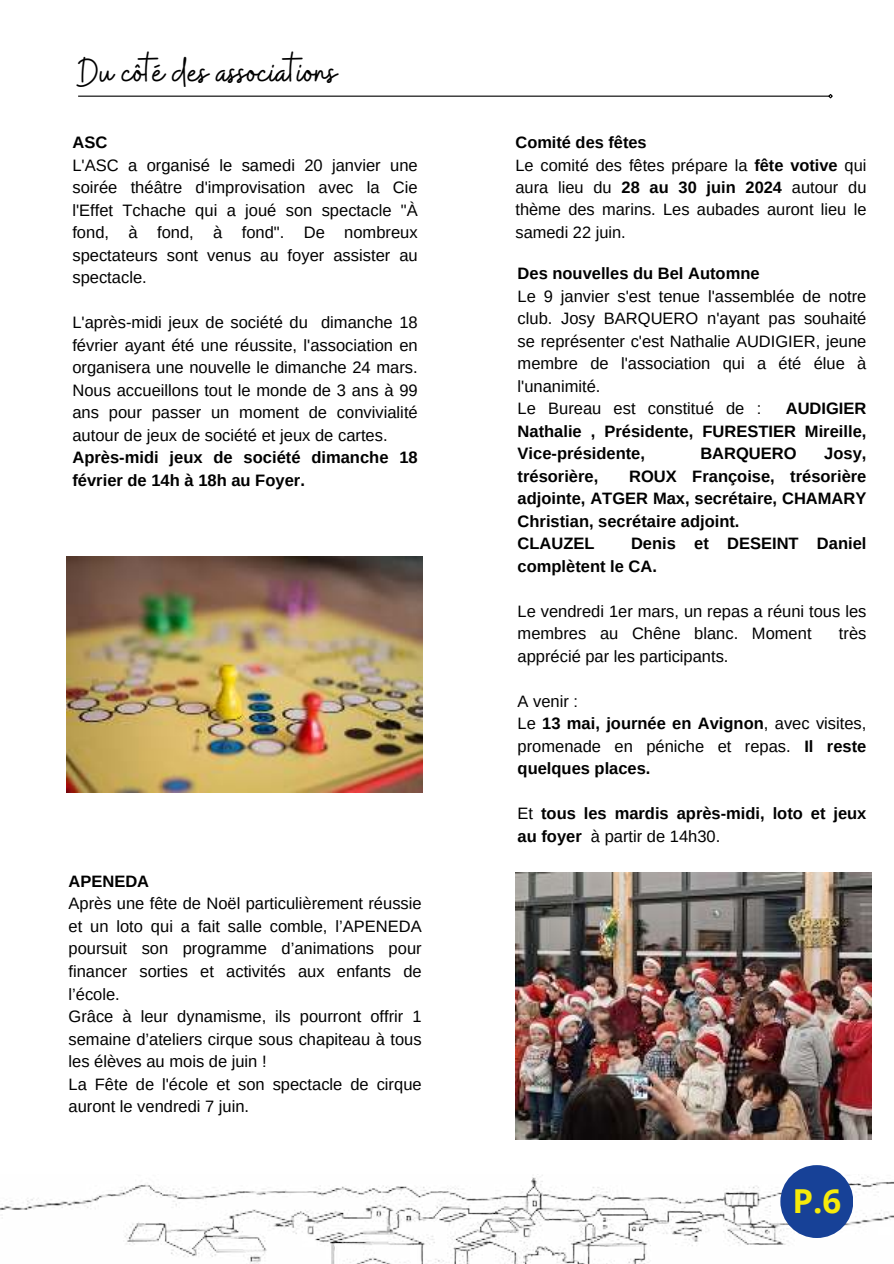
<style>
.page{position:relative;width:894px;height:1264px;background:#fff}
.page>*{position:absolute;margin:0;border:0;box-sizing:border-box;transform-origin:0 0}
.t1{font:42px "Buffalo";color:#000}
.t2{font:700 33px "Open Sans";color:#f7eb0a}
.t3{font:16.5px/22.5px "Arimo";color:#000}
.t4{font:700 16.5px/22.5px "Arimo";color:#000}
.t5{font:16.35px/22.4px "Arimo";color:#000}
.s1{font-weight:700}
.s2{font-weight:400}
</style>
<div class="page">
<img style="left:0;top:1174px;width:892px;height:88px">
<div style="left:780px;top:1165px;width:73px;height:72px;background:#174197;border-radius:50%"></div>
<hr style="left:78px;top:96px;width:750px;height:1px;background:#000">
<svg style="left:827px;top:94px;width:6px;height:5px"></svg>
<img style="left:515px;top:872px;width:356px;height:267px">
<img style="left:66px;top:556px;width:356px;height:236px">
<h1 class="t1" style="left:78px;top:47px;width:260px">Du côté des associations</h1>
<p class="t4" style="left:72px;top:132px;width:36px">ASC</p>
<p class="t3" style="left:72px;top:154px;width:347px;text-align:justify">L'ASC a organisé le samedi 20 janvier une soirée théâtre d'improvisation avec la Cie l'Effet Tchache qui a joué son spectacle "À fond, à fond, à fond". De nombreux spectateurs sont venus au foyer assister au spectacle.</p>
<p class="t3" style="left:72px;top:311px;width:347px;text-align:justify">L'après-midi jeux de société du dimanche 18 février ayant été une réussite, l'association en organisera une nouvelle le dimanche 24 mars.<br>Nous accueillons tout le monde de 3 ans à 99 ans pour passer un moment de convivialité autour de jeux de société et jeux de cartes.</p>
<p class="t4" style="left:72px;top:447px;width:347px">Après-midi jeux de société dimanche 18 février de 14h à 18h au Foyer.</p>
<p class="t4" style="left:68px;top:870px;width:82px">APENEDA</p>
<p class="t3" style="left:68px;top:892px;width:354px">Après une fête de Noël particulièrement réussie et un loto qui a fait salle comble, l’APENEDA poursuit son programme d’animations pour financer sorties et activités aux enfants de l’école.<br>Grâce à leur dynamisme, ils pourront offrir 1 semaine d’ateliers cirque sous chapiteau à tous les élèves au mois de juin !<br>La Fête de l'école et son spectacle de cirque auront le vendredi 7 juin.</p>
<p class="t5" style="left:515px;top:131px;width:352px"><span class="s1">Comité des fêtes<br></span>Le comité des fêtes prépare la <span class="s1">fête votive</span> qui aura lieu du <span class="s1">28 au 30 juin 2024</span> autour du thème des marins. Les aubades auront lieu le samedi 22 juin.</p>
<p class="t4" style="left:517px;top:262px;width:243px">Des nouvelles du Bel Automne</p>
<p class="t3" style="left:517px;top:285px;width:350px">Le 9 janvier s'est tenue l'assemblée de notre club. Josy BARQUERO n'ayant pas souhaité se représenter c'est Nathalie AUDIGIER, jeune membre de l'association qui a été élue à l'unanimité.<br>Le Bureau est constitué de :</p>
<p class="t4" style="left:517px;top:397px;width:350px;text-align:justify;text-indent:268px">AUDIGIER Nathalie , Présidente, FURESTIER Mireille, Vice-présidente,</p>
<p class="t4" style="left:700px;top:442px;width:98px">BARQUERO</p>
<p class="t4" style="left:824px;top:442px;width:44px">Josy,</p>
<p class="t4" style="left:517px;top:465px;width:82px">trésorière,</p>
<p class="t4" style="left:517px;top:465px;width:350px;text-indent:112px">ROUX Françoise, trésorière adjointe, ATGER Max, secrétaire, CHAMARY<br>Christian, secrétaire adjoint.<br>CLAUZEL</p>
<p class="t4" style="left:517px;top:532px;width:350px;text-indent:113px">Denis et DESEINT Daniel complètent le CA.</p>
<p class="t3" style="left:517px;top:600px;width:350px">Le vendredi 1er mars, un repas a réuni tous les membres au Chêne blanc. Moment</p>
<p class="t3" style="left:838px;top:622px;width:29px">très</p>
<p class="t3" style="left:517px;top:645px;width:212px">apprécié par les participants.</p>
<p class="t3" style="left:517px;top:690px;width:350px">A venir :<br>Le <span class="s1">13 mai, journée en Avignon</span>, avec visites, promenade en péniche et repas. <span class="s1">Il reste quelques places.</span></p>
<p class="t4" style="left:517px;top:802px;width:350px"><span class="s2">Et</span> tous les mardis après-midi, loto et jeux au foyer <span class="s2">à partir de 14h30.</span></p>
<h2 class="t2" style="left:792px;top:1178px;width:50px">P.6</h2>
</div>
